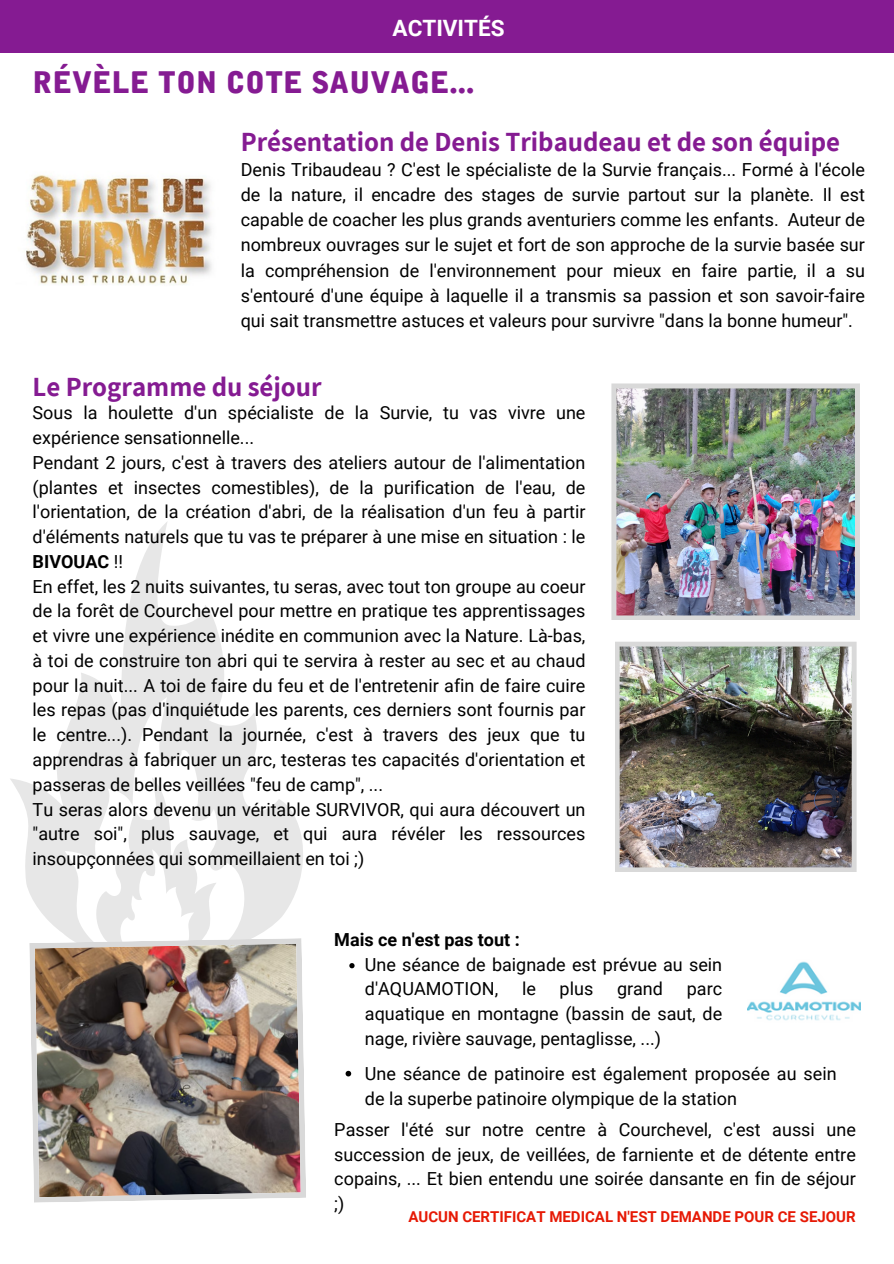
<style>
.page{position:relative;width:894px;height:1264px;background:#fff}
.page>*{position:absolute;margin:0;border:0;box-sizing:border-box;transform-origin:0 0}
.t1{font:29.7px "Alpha Ligue";color:#851b92}
.t2{font:700 27px "Assistant";color:#851b92}
.t3{font:700 22.5px "Roboto";color:#fff}
.t4{font:18px/24.8px "Roboto";color:#000}
.t5{font:700 18px "Roboto";color:#000}
.t6{font:700 15px "Roboto";color:#e61905}
.s1{font-weight:700}
</style>
<div class="page">
<div style="left:0;top:0;width:893px;height:53px;background:#851b92"></div>
<svg style="left:10px;top:522px;width:293px;height:416px"></svg>
<svg style="left:95px;top:777px;width:121px;height:161px"></svg>
<img style="left:611px;top:383px;width:248px;height:237px">
<img style="left:29px;top:938px;width:277px;height:264px">
<img style="left:615px;top:641px;width:241px;height:231px">
<img style="left:26px;top:175px;width:186px;height:110px">
<img style="left:747px;top:961px;width:112px;height:60px">
<svg style="left:349px;top:963px;width:5px;height:5px"></svg>
<svg style="left:345px;top:1070px;width:6px;height:6px"></svg>
<h5 class="t3" style="left:392px;top:15px;width:113px">ACTIVITÉS</h5>
<p class="t1" style="left:33px;top:72px;width:443px">RÉVÈLE TON COTE SAUVAGE...</p>
<h1 class="t2" style="left:241px;top:123px;width:600px">Présentation de Denis Tribaudeau et de son équipe</h1>
<p class="t4" style="left:241px;top:157px;width:625px;text-align:justify">Denis Tribaudeau ? C'est le spécialiste de la Survie français... Formé à l'école de la nature, il encadre des stages de survie partout sur la planète. Il est capable de coacher les plus grands aventuriers comme les enfants. Auteur de nombreux ouvrages sur le sujet et fort de son approche de la survie basée sur la compréhension de l'environnement pour mieux en faire partie, il a su s'entouré d'une équipe à laquelle il a transmis sa passion et son savoir-faire qui sait transmettre astuces et valeurs pour survivre "dans la bonne humeur".</p>
<h5 class="t2" style="left:33px;top:368px;width:290px">Le Programme du séjour</h5>
<h1 class="t4" style="left:33px;top:401px;width:554px">Sous la houlette d'un spécialiste de la Survie, tu vas vivre une expérience sensationnelle...<br>Pendant 2 jours, c'est à travers des ateliers autour de l'alimentation (plantes et insectes comestibles), de la purification de l'eau, de l'orientation, de la création d'abri, de la réalisation d'un feu à partir d'éléments naturels que tu vas te préparer à une mise en situation : le <span class="s1">BIVOUAC</span> !!<br>En effet, les 2 nuits suivantes, tu seras, avec tout ton groupe au coeur de la forêt de Courchevel pour mettre en pratique tes apprentissages et vivre une expérience inédite en communion avec la Nature. Là-bas, à toi de construire ton abri qui te servira à rester au sec et au chaud pour la nuit... A toi de faire du feu et de l'entretenir afin de faire cuire les repas (pas d'inquiétude les parents, ces derniers sont fournis par le centre...). Pendant la journée, c'est à travers des jeux que tu apprendras à fabriquer un arc, testeras tes capacités d'orientation et passeras de belles veillées "feu de camp", ...<br>Tu seras alors devenu un véritable SURVIVOR, qui aura découvert un "autre soi", plus sauvage, et qui aura révéler les ressources insoupçonnées qui sommeillaient en toi ;)</h1>
<p class="t5" style="left:334px;top:929px;width:187px">Mais ce n'est pas tout :</p>
<p class="t4" style="left:365px;top:952px;width:358px">Une séance de baignade est prévue au sein d'AQUAMOTION,</p>
<p class="t4" style="left:522px;top:976px;width:15px">le</p>
<p class="t4" style="left:559px;top:976px;width:35px">plus</p>
<p class="t4" style="left:616px;top:976px;width:48px">grand</p>
<p class="t4" style="left:365px;top:976px;width:358px;text-align:justify;text-indent:322px">parc aquatique en montagne (bassin de saut, de nage, rivière sauvage, pentaglisse, ...)</p>
<p class="t4" style="left:365px;top:1061px;width:473px">Une séance de patinoire est également proposée au sein de la superbe patinoire olympique de la station</p>
<p class="t4" style="left:334px;top:1117px;width:523px;text-align:justify">Passer l'été sur notre centre à Courchevel, c'est aussi une succession de jeux, de veillées, de farniente et de détente entre copains, ... Et bien entendu une soirée dansante en fin de séjour ;)</p>
<h4 class="t6" style="left:408px;top:1207px;width:448px">AUCUN CERTIFICAT MEDICAL N'EST DEMANDE POUR CE SEJOUR</h4>
</div>
